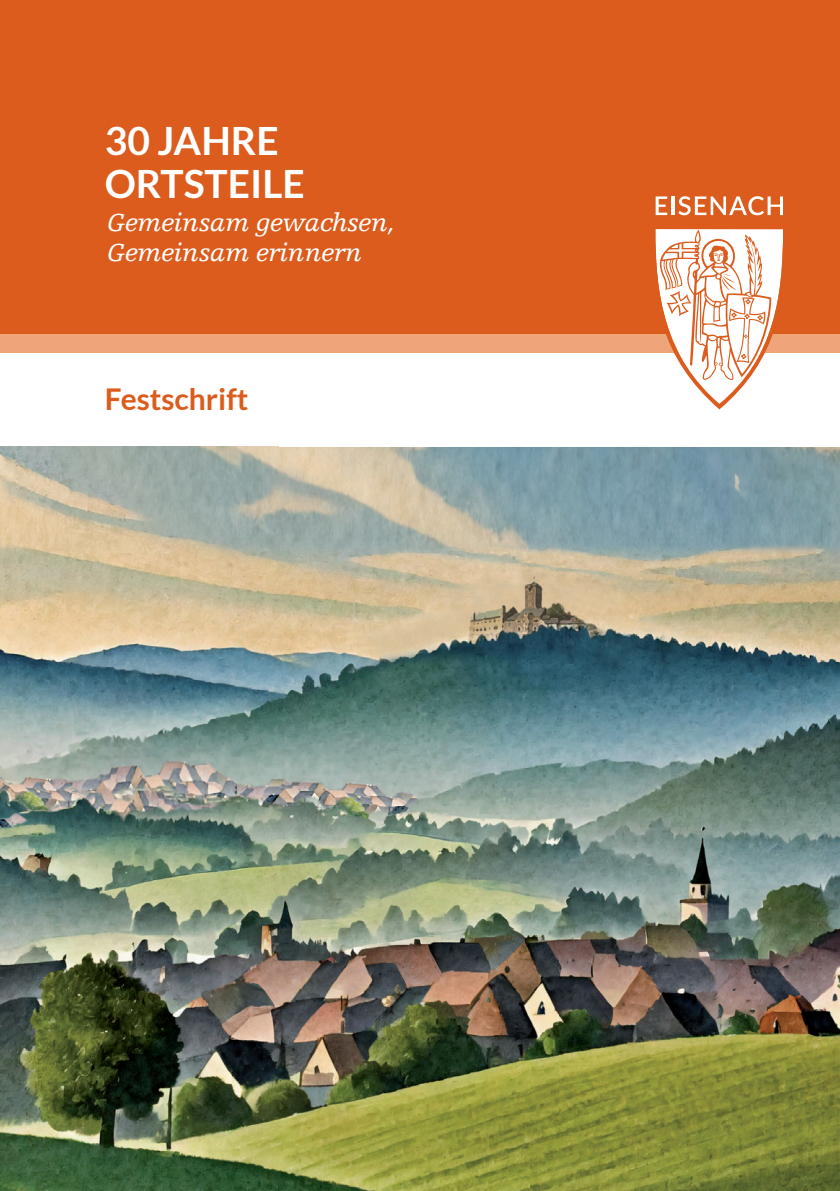
<style>
.page{position:relative;width:840px;height:1191px;background:#fff}
.page>*{position:absolute;margin:0;border:0;box-sizing:border-box;transform-origin:0 0}
.t1{font:700 39px/43.2px "Lato";color:#fff}
.t2{font:700 30px "Lato";color:#db5c1c}
.t3{font:italic 26px/30px "Egyptienne FLT Std";letter-spacing:-.02em;color:#fff}
</style>
<div class="page">
<div style="left:0;top:0;width:839px;height:335px;background:#db5c1c"></div>
<img style="left:0;top:446px;width:839px;height:745px">
<div style="left:0;top:334px;width:839px;height:19px;background:#eea57a"></div>
<svg style="left:655px;top:229px;width:128px;height:180px"></svg>
<svg style="left:655px;top:196px;width:12px;height:19px"></svg>
<hr style="left:671px;top:196px;width:3px;height:19px;background:#fff">
<svg style="left:678px;top:196px;width:104px;height:19px"></svg>
<h1 class="t1" style="left:105px;top:118px;width:201px">30 JAHRE<br>ORTSTEILE</h1>
<p class="t3" style="left:106px;top:207px;width:290px">Gemeinsam gewachsen,<br>Gemeinsam erinnern</p>
<p class="t2" style="left:105px;top:382px;width:145px">Festschrift</p>
</div>
